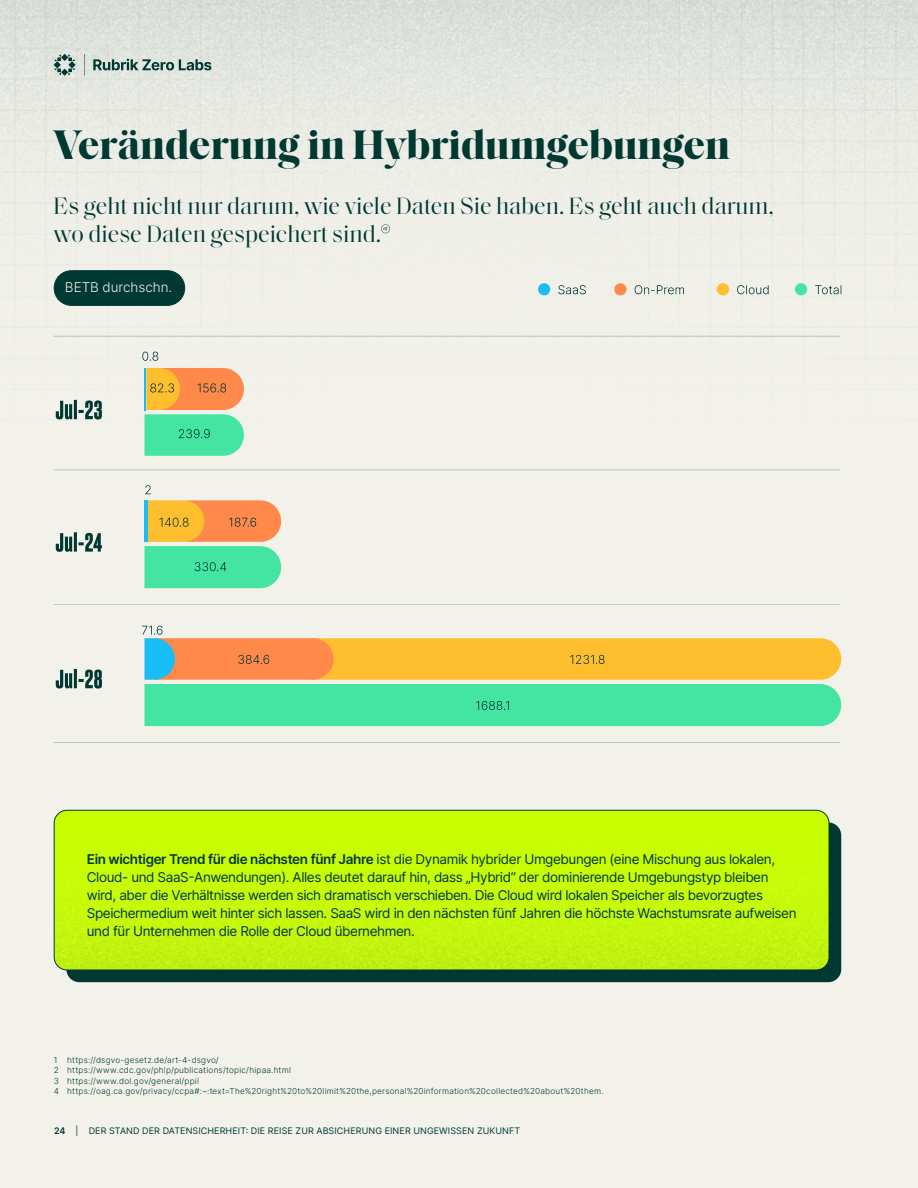
<style>
.page{position:relative;width:918px;height:1188px;background:#f2f2eb}
.page>*{position:absolute;margin:0;border:0;box-sizing:border-box;transform-origin:0 0}
.RZL3_-_Standfirst{font:700 42px "Saol Display";color:#003832}
.RZL3_-_Standfirst-2{font:24px/28.5px "Saol Display";color:#003832}
.RZL3_-_Body_copy{font:13.5px/18px "Inter";letter-spacing:-.03em;color:#003832}
.RZL3_-_Standfirst-3{font:300 13.5px "Inter";color:#f2f2eb}
.t1{font:9px "Inter";letter-spacing:.01em;color:#003832}
.RZL3_-_Footnote{font:300 8.25px "Inter";letter-spacing:.025em;color:#003832}
.s1{font-weight:600}
</style>
<div class="page">
<div style="left:66px;top:822px;width:775px;height:160px;background:#003832"></div>
<img style="left:54px;top:810px;width:775px;height:160px">
<div style="left:54px;top:810px;width:775px;height:160px;border:1px solid #003832;border-radius:13px"></div>
<img style="left:0;top:0;width:918px;height:550px">
<svg style="left:54px;top:54px;width:158px;height:22px"></svg>
<svg style="left:381px;top:224px;width:9px;height:9px"></svg>
<svg style="left:144px;top:368px;width:100px;height:88px"></svg>
<svg style="left:145px;top:485px;width:6px;height:9px"></svg>
<svg style="left:142px;top:352px;width:16px;height:9px"></svg>
<svg style="left:56px;top:400px;width:46px;height:20px"></svg>
<svg style="left:56px;top:532px;width:46px;height:20px"></svg>
<svg style="left:56px;top:669px;width:46px;height:20px"></svg>
<hr style="left:144px;top:368px;width:2px;height:42px;background:#19bcf4">
<svg style="left:144px;top:500px;width:137px;height:88px"></svg>
<hr style="left:144px;top:500px;width:4px;height:42px;background:#19bcf4">
<svg style="left:142px;top:626px;width:699px;height:100px"></svg>
<hr style="left:54px;top:470px;width:786px;height:1px;background:#003832">
<hr style="left:54px;top:336px;width:786px;height:1px;background:#003832">
<hr style="left:54px;top:604px;width:786px;height:1px;background:#003832">
<hr style="left:54px;top:742px;width:786px;height:1px;background:#003b33">
<div style="left:614px;top:283px;width:13px;height:12px;background:#ff894b;border-radius:50%"></div>
<svg style="left:635px;top:285px;width:49px;height:9px"></svg>
<div style="left:717px;top:283px;width:12px;height:12px;background:#ffbe2e;border-radius:50%"></div>
<svg style="left:737px;top:285px;width:32px;height:9px"></svg>
<div style="left:795px;top:283px;width:12px;height:12px;background:#44e5a3;border-radius:50%"></div>
<svg style="left:815px;top:285px;width:26px;height:9px"></svg>
<div style="left:538px;top:283px;width:12px;height:12px;background:#19bcf4;border-radius:50%"></div>
<svg style="left:558px;top:285px;width:28px;height:9px"></svg>
<div style="left:54px;top:271px;width:131px;height:34px;background:#003832;border-radius:17px"></div>
<div style="left:54px;top:270px;width:131px;height:36px;border:1px solid #003832;border-radius:17px"></div>
<p class="RZL3_-_Standfirst" style="left:54px;top:113px;width:678px">Veränderung in Hybridumgebungen</p>
<p class="RZL3_-_Standfirst-2" style="left:54px;top:190px;width:722px">Es geht nicht nur darum, wie viele Daten Sie haben. Es geht auch darum, wo diese Daten gespeichert sind.</p>
<p class="RZL3_-_Standfirst-3" style="left:65px;top:278px;width:109px">BETB durchschn.</p>
<p class="RZL3_-_Body_copy" style="left:87px;top:850px;width:711px"><span class="s1">Ein wichtiger Trend für die nächsten fünf Jahre</span> ist die Dynamik hybrider Umgebungen (eine Mischung aus lokalen, Cloud- und SaaS-Anwendungen). Alles deutet darauf hin, dass „Hybrid“ der dominierende Umgebungstyp bleiben wird, aber die Verhältnisse werden sich dramatisch verschieben. Die Cloud wird lokalen Speicher als bevorzugtes Speichermedium weit hinter sich lassen. SaaS wird in den nächsten fünf Jahren die höchste Wachstumsrate aufweisen und für Unternehmen die Rolle der Cloud übernehmen.</p>
<p class="RZL3_-_Footnote" style="left:54px;top:1054px;width:167px">1 https://dsgvo-gesetz.de/art-4-dsgvo/</p>
<p class="RZL3_-_Footnote" style="left:54px;top:1064px;width:239px">2 https://www.cdc.gov/phlp/publications/topic/hipaa.html</p>
<p class="RZL3_-_Footnote" style="left:54px;top:1075px;width:147px">3 https://www.dol.gov/general/ppii</p>
<p class="RZL3_-_Footnote" style="left:54px;top:1085px;width:551px">4 https://oag.ca.gov/privacy/ccpa#:~:text=The%20right%20to%20limit%20the,personal%20information%20collected%20about%20them.</p>
<p class="t1" style="left:54px;top:1124px;width:468px"><span class="s1">24</span> | DER STAND DER DATENSICHERHEIT: DIE REISE ZUR ABSICHERUNG EINER UNGEWISSEN ZUKUNFT</p>
</div>
